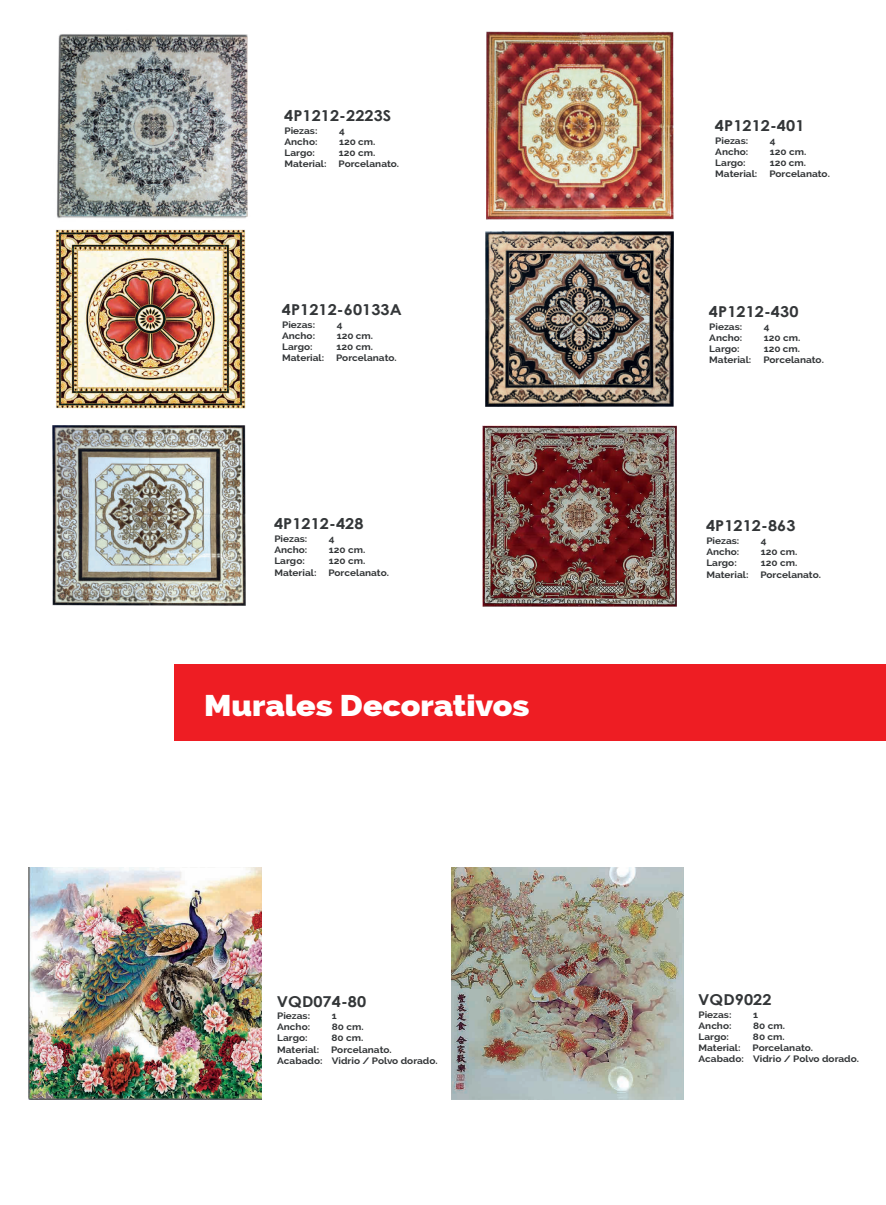
<style>
.page{position:relative;width:886px;height:1205px;background:#fff}
.page>*{position:absolute;margin:0;border:0;box-sizing:border-box;transform-origin:0 0}
.t1{font:800 30px "Raleway";color:#fff;scale:1.07 1}
.t2{font:700 15px "Century Gothic";letter-spacing:.005em;color:#333638;scale:1.08 1}
.t3{font:700 9.25px/11.1px "Raleway";color:#333638;scale:1.08 1}
</style>
<div class="page">
<img style="left:29px;top:867px;width:232px;height:232px">
<img style="left:451px;top:867px;width:233px;height:232px">
<img style="left:485px;top:231px;width:189px;height:176px">
<img style="left:52px;top:426px;width:193px;height:179px">
<img style="left:482px;top:426px;width:195px;height:180px">
<img style="left:55px;top:240px;width:190px;height:168px">
<img style="left:487px;top:32px;width:187px;height:187px">
<div style="left:174px;top:664px;width:712px;height:77px;background:#ee1d23"></div>
<img style="left:55px;top:34px;width:193px;height:206px">
<h2 class="t2" style="left:284px;top:104px;width:101px">4P1212-2223S</h2>
<p class="t3" style="left:284px;top:125px;width:32px">Piezas:</p>
<p class="t3" style="left:339px;top:125px;width:7px">4</p>
<p class="t3" style="left:284px;top:136px;width:32px">Ancho:</p>
<p class="t3" style="left:339px;top:136px;width:35px">120 cm.</p>
<p class="t3" style="left:284px;top:147px;width:30px">Largo:</p>
<p class="t3" style="left:339px;top:147px;width:35px">120 cm.</p>
<p class="t3" style="left:284px;top:159px;width:40px">Material:</p>
<p class="t3" style="left:339px;top:159px;width:58px">Porcelanato.</p>
<h2 class="t2" style="left:282px;top:298px;width:113px">4P1212-60133A</h2>
<p class="t3" style="left:282px;top:319px;width:32px">Piezas:</p>
<p class="t3" style="left:337px;top:319px;width:7px">4</p>
<p class="t3" style="left:282px;top:330px;width:32px">Ancho:</p>
<p class="t3" style="left:337px;top:330px;width:35px">120 cm.</p>
<p class="t3" style="left:282px;top:341px;width:30px">Largo:</p>
<p class="t3" style="left:337px;top:341px;width:35px">120 cm.</p>
<p class="t3" style="left:282px;top:352px;width:40px">Material:</p>
<p class="t3" style="left:336px;top:352px;width:58px">Porcelanato.</p>
<h2 class="t2" style="left:274px;top:513px;width:84px">4P1212-428</h2>
<p class="t3" style="left:274px;top:533px;width:32px">Piezas:</p>
<p class="t3" style="left:329px;top:533px;width:7px">4</p>
<p class="t3" style="left:274px;top:544px;width:32px">Ancho:</p>
<p class="t3" style="left:329px;top:544px;width:35px">120 cm.</p>
<p class="t3" style="left:274px;top:556px;width:30px">Largo:</p>
<p class="t3" style="left:329px;top:556px;width:35px">120 cm.</p>
<p class="t3" style="left:274px;top:567px;width:40px">Material:</p>
<p class="t3" style="left:328px;top:567px;width:58px">Porcelanato.</p>
<h1 class="t1" style="left:204px;top:688px;width:306px">Murales Decorativos</h1>
<h2 class="t2" style="left:277px;top:990px;width:84px">VQD074-80</h2>
<p class="t3" style="left:277px;top:1010px;width:32px">Piezas:</p>
<p class="t3" style="left:332px;top:1010px;width:6px">1</p>
<p class="t3" style="left:277px;top:1021px;width:32px">Ancho:</p>
<p class="t3" style="left:332px;top:1021px;width:31px">80 cm.</p>
<p class="t3" style="left:277px;top:1032px;width:30px">Largo:</p>
<p class="t3" style="left:332px;top:1032px;width:31px">80 cm.</p>
<p class="t3" style="left:277px;top:1044px;width:40px">Material:</p>
<p class="t3" style="left:277px;top:1044px;width:150px;text-indent:54px">Porcelanato.<br>Acabado: Vidrio / Polvo dorado.</p>
<h2 class="t2" style="left:715px;top:114px;width:84px">4P1212-401</h2>
<p class="t3" style="left:715px;top:135px;width:32px">Piezas:</p>
<p class="t3" style="left:770px;top:135px;width:7px">4</p>
<p class="t3" style="left:715px;top:146px;width:32px">Ancho:</p>
<p class="t3" style="left:770px;top:146px;width:35px">120 cm.</p>
<p class="t3" style="left:715px;top:157px;width:30px">Largo:</p>
<p class="t3" style="left:770px;top:157px;width:35px">120 cm.</p>
<p class="t3" style="left:715px;top:168px;width:40px">Material:</p>
<p class="t3" style="left:769px;top:168px;width:58px">Porcelanato.</p>
<h2 class="t2" style="left:709px;top:300px;width:84px">4P1212-430</h2>
<p class="t3" style="left:709px;top:321px;width:32px">Piezas:</p>
<p class="t3" style="left:764px;top:321px;width:7px">4</p>
<p class="t3" style="left:709px;top:332px;width:32px">Ancho:</p>
<p class="t3" style="left:764px;top:332px;width:35px">120 cm.</p>
<p class="t3" style="left:709px;top:343px;width:30px">Largo:</p>
<p class="t3" style="left:764px;top:343px;width:35px">120 cm.</p>
<p class="t3" style="left:709px;top:354px;width:40px">Material:</p>
<p class="t3" style="left:763px;top:354px;width:58px">Porcelanato.</p>
<h2 class="t2" style="left:706px;top:515px;width:84px">4P1212-863</h2>
<p class="t3" style="left:706px;top:535px;width:32px">Piezas:</p>
<p class="t3" style="left:761px;top:535px;width:7px">4</p>
<p class="t3" style="left:706px;top:546px;width:32px">Ancho:</p>
<p class="t3" style="left:761px;top:546px;width:35px">120 cm.</p>
<p class="t3" style="left:706px;top:558px;width:30px">Largo:</p>
<p class="t3" style="left:761px;top:558px;width:35px">120 cm.</p>
<p class="t3" style="left:706px;top:569px;width:40px">Material:</p>
<p class="t3" style="left:760px;top:569px;width:58px">Porcelanato.</p>
<h2 class="t2" style="left:698px;top:988px;width:69px">VQD9022</h2>
<p class="t3" style="left:698px;top:1009px;width:32px">Piezas:</p>
<p class="t3" style="left:753px;top:1009px;width:6px">1</p>
<p class="t3" style="left:698px;top:1020px;width:32px">Ancho:</p>
<p class="t3" style="left:753px;top:1020px;width:31px">80 cm.</p>
<p class="t3" style="left:698px;top:1031px;width:30px">Largo:</p>
<p class="t3" style="left:753px;top:1031px;width:31px">80 cm.</p>
<p class="t3" style="left:698px;top:1042px;width:40px">Material:</p>
<p class="t3" style="left:698px;top:1042px;width:150px;text-indent:54px">Porcelanato.<br>Acabado: Vidrio / Polvo dorado.</p>
</div>
